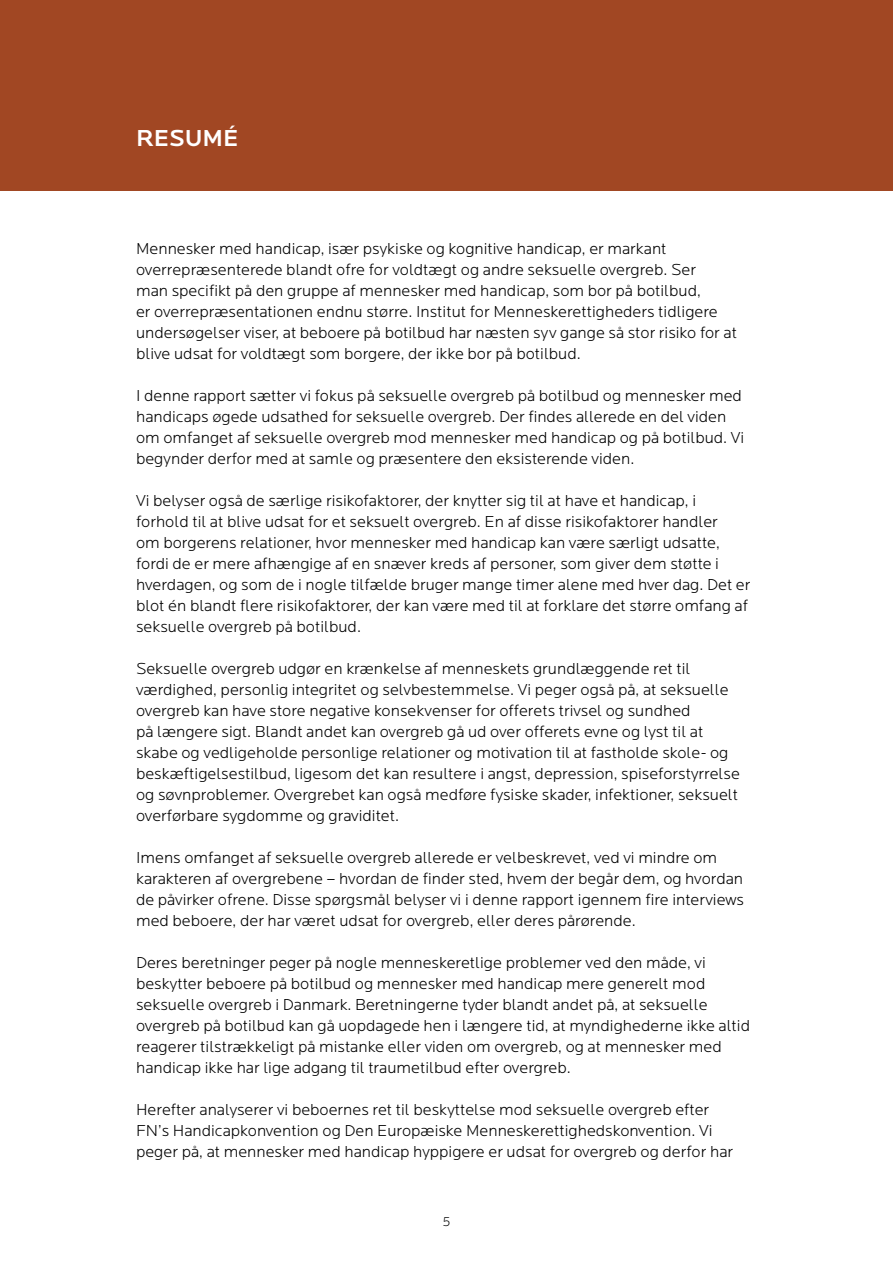
<style>
.page{position:relative;width:893px;height:1263px;background:#fff}
.page>*{position:absolute;margin:0;border:0;box-sizing:border-box;transform-origin:0 0}
.Headings_H1{font:500 24px "Locator";color:#fff}
.Body_text{font:300 16.5px/21px "Locator";color:#000}
.t1{font:300 13.5px "Locator";color:#000}
</style>
<div class="page">
<div style="left:0;top:0;width:893px;height:191px;background:#a14723"></div>
<h2 class="Headings_H1" style="left:136px;top:124px;width:104px">RESUMÉ</h2>
<p class="Body_text" style="left:136px;top:238px;width:602px">Mennesker med handicap, især psykiske og kognitive handicap, er markant overrepræsenterede blandt ofre for voldtægt og andre seksuelle overgreb. Ser<br>man specifikt på den gruppe af mennesker med handicap, som bor på botilbud,<br>er overrepræsentationen endnu større. Institut for Menneskerettigheders tidligere undersøgelser viser, at beboere på botilbud har næsten syv gange så stor risiko for at blive udsat for voldtægt som borgere, der ikke bor på botilbud.</p>
<p class="Body_text" style="left:136px;top:385px;width:610px">I denne rapport sætter vi fokus på seksuelle overgreb på botilbud og mennesker med handicaps øgede udsathed for seksuelle overgreb. Der findes allerede en del viden om omfanget af seksuelle overgreb mod mennesker med handicap og på botilbud. Vi begynder derfor med at samle og præsentere den eksisterende viden.</p>
<p class="Body_text" style="left:136px;top:490px;width:616px">Vi belyser også de særlige risikofaktorer, der knytter sig til at have et handicap, i forhold til at blive udsat for et seksuelt overgreb. En af disse risikofaktorer handler<br>om borgerens relationer, hvor mennesker med handicap kan være særligt udsatte, fordi de er mere afhængige af en snæver kreds af personer, som giver dem støtte i hverdagen, og som de i nogle tilfælde bruger mange timer alene med hver dag. Det er blot én blandt flere risikofaktorer, der kan være med til at forklare det større omfang af seksuelle overgreb på botilbud.</p>
<p class="Body_text" style="left:136px;top:658px;width:605px">Seksuelle overgreb udgør en krænkelse af menneskets grundlæggende ret til værdighed, personlig integritet og selvbestemmelse. Vi peger også på, at seksuelle overgreb kan have store negative konsekvenser for offerets trivsel og sundhed<br>på længere sigt. Blandt andet kan overgreb gå ud over offerets evne og lyst til at skabe og vedligeholde personlige relationer og motivation til at fastholde skole- og beskæftigelsestilbud, ligesom det kan resultere i angst, depression, spiseforstyrrelse og søvnproblemer. Overgrebet kan også medføre fysiske skader, infektioner, seksuelt overførbare sygdomme og graviditet.</p>
<p class="Body_text" style="left:136px;top:847px;width:609px">Imens omfanget af seksuelle overgreb allerede er velbeskrevet, ved vi mindre om karakteren af overgrebene – hvordan de finder sted, hvem der begår dem, og hvordan de påvirker ofrene. Disse spørgsmål belyser vi i denne rapport igennem fire interviews med beboere, der har været udsat for overgreb, eller deres pårørende.</p>
<p class="Body_text" style="left:136px;top:952px;width:615px">Deres beretninger peger på nogle menneskeretlige problemer ved den måde, vi beskytter beboere på botilbud og mennesker med handicap mere generelt mod seksuelle overgreb i Danmark. Beretningerne tyder blandt andet på, at seksuelle overgreb på botilbud kan gå uopdagede hen i længere tid, at myndighederne ikke altid reagerer tilstrækkeligt på mistanke eller viden om overgreb, og at mennesker med handicap ikke har lige adgang til traumetilbud efter overgreb.</p>
<p class="Body_text" style="left:136px;top:1099px;width:599px">Herefter analyserer vi beboernes ret til beskyttelse mod seksuelle overgreb efter<br>FN’s Handicapkonvention og Den Europæiske Menneskerettighedskonvention. Vi peger på, at mennesker med handicap hyppigere er udsat for overgreb og derfor har</p>
<p class="t1" style="left:442px;top:1215px;width:10px">5</p>
</div>
